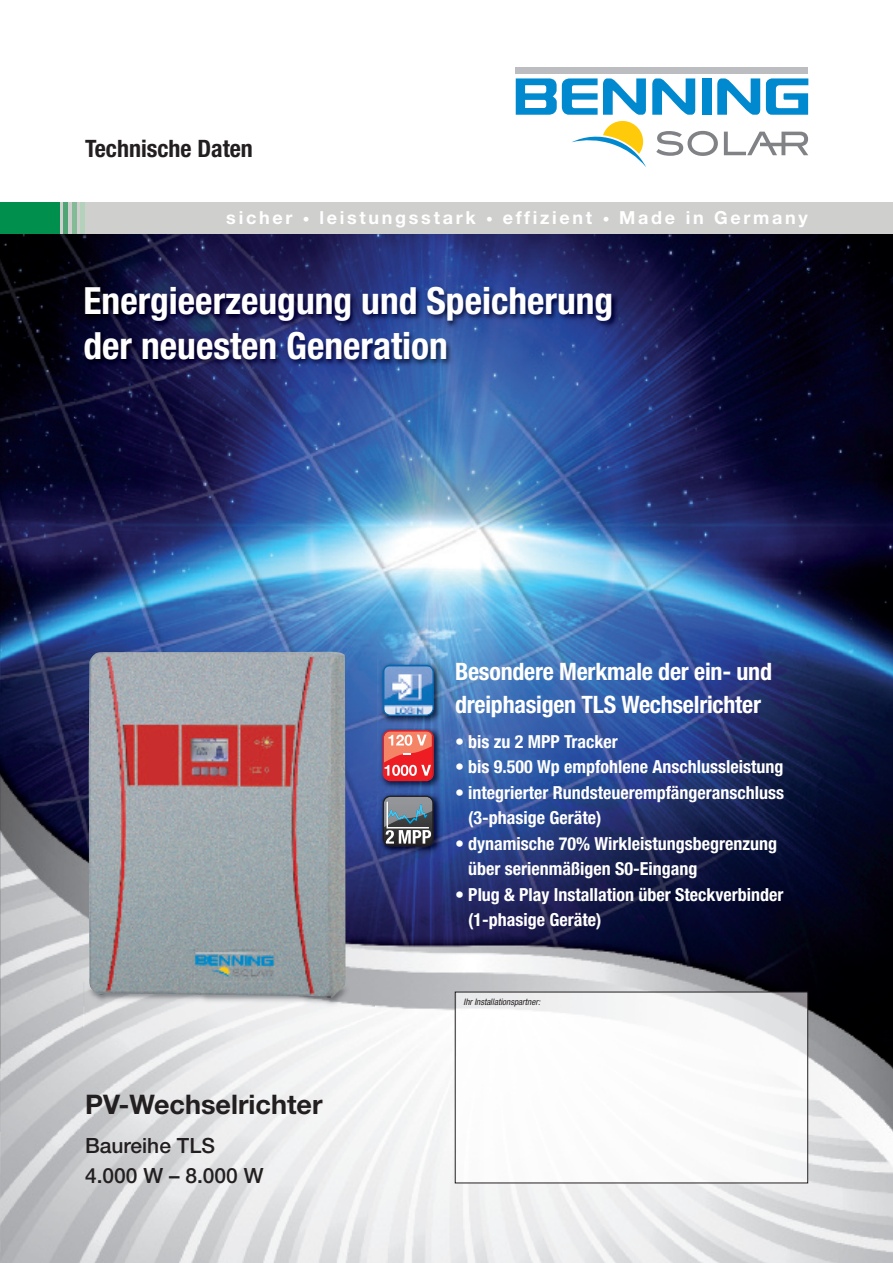
<style>
.page{position:relative;width:893px;height:1263px;background:#fff}
.page>*{position:absolute;margin:0;border:0;box-sizing:border-box;transform-origin:0 0}
.t1{font:700 condensed 37.5px/45px "Helvetica Neue LT Pro";color:#fff}
.t2{font:700 27px "Helvetica Neue LT Pro";color:#231f20}
.t3{font:700 condensed 24px/33px "Helvetica Neue LT Pro";letter-spacing:-.01em;color:#fff}
.t4{font:700 condensed 24px "Helvetica Neue LT Pro";color:#231f20}
.t5{font:500 21px/30px "Helvetica Neue LT Pro";color:#231f20}
.t6{font:700 condensed 18px/25.5px "Helvetica Neue LT Pro";color:#fff}
.t7{font:700 18px "Helvetica Neue LT Pro";letter-spacing:.15em;color:#fff}
.t8{font:italic condensed 9px "Helvetica Neue LT Pro";color:#231f20}
.s1{font-size:13.5px}
</style>
<div class="page">
<img style="left:0;top:234px;width:893px;height:1029px">
<div style="left:516px;top:67px;width:292px;height:6px;background:#bcbdc0"></div>
<div style="left:702px;top:78px;width:10px;height:37px;background:#0089cf"></div>
<svg style="left:652px;top:78px;width:43px;height:37px"></svg>
<svg style="left:717px;top:78px;width:43px;height:37px"></svg>
<svg style="left:516px;top:78px;width:130px;height:89px"></svg>
<svg style="left:766px;top:78px;width:42px;height:37px"></svg>
<svg style="left:656px;top:131px;width:62px;height:25px"></svg>
<svg style="left:724px;top:132px;width:84px;height:23px"></svg>
<div style="left:0;top:202px;width:893px;height:32px;background:#cfcfce"></div>
<div style="left:0;top:202px;width:60px;height:32px;background:#008f4d"></div>
<hr style="left:81px;top:202px;width:4px;height:32px;background:#b3d1bb">
<div style="left:72px;top:202px;width:5px;height:32px;background:#84ba95"></div>
<hr style="left:64px;top:202px;width:4px;height:32px;background:#50a574">
<img style="left:75px;top:270px;width:747px;height:176px">
<img style="left:457px;top:994px;width:349px;height:187px">
<div style="left:455px;top:992px;width:353px;height:191px;border:1px solid #231f20"></div>
<img style="left:84px;top:982px;width:291px;height:45px">
<img style="left:89px;top:652px;width:256px;height:346px">
<img style="left:377px;top:659px;width:68px;height:199px">
<svg style="left:383px;top:665px;width:51px;height:51px;background:#709fcf"></svg>
<svg style="left:383px;top:730px;width:51px;height:51px;background:#ec645e"></svg>
<svg style="left:383px;top:796px;width:51px;height:51px;background:#70787e"></svg>
<h3 class="t4" style="left:85px;top:140px;width:169px">Technische Daten</h3>
<p class="t7" style="left:226px;top:212px;width:583px">sicher <span class="s1">•</span> leistungsstark <span class="s1">•</span> effizient <span class="s1">•</span> Made in Germany</p>
<h1 class="t1" style="left:84px;top:282px;width:531px">Energieerzeugung und Speicherung der neuesten Generation</h1>
<h3 class="t3" style="left:455px;top:657px;width:319px">Besondere Merkmale der ein- und dreiphasigen TLS Wechselrichter</h3>
<p class="t6" style="left:455px;top:730px;width:164px">• bis zu 2 MPP Tracker</p>
<p class="t6" style="left:455px;top:755px;width:330px">• bis 9.500 Wp empfohlene Anschlussleistung</p>
<p class="t6" style="left:468px;top:781px;width:317px;text-indent:-13px">• integrierter Rundsteuerempfängeranschluss (3-phasige Geräte)</p>
<p class="t6" style="left:468px;top:832px;width:310px;text-indent:-13px">• dynamische 70% Wirkleistungsbegrenzung über serienmäßigen S0-Eingang</p>
<p class="t6" style="left:468px;top:883px;width:317px;text-indent:-13px">• Plug &amp; Play Installation über Steckverbinder (1-phasige Geräte)</p>
<h2 class="t2" style="left:85px;top:1095px;width:239px">PV-Wechselrichter</h2>
<p class="t5" style="left:85px;top:1132px;width:180px">Baureihe TLS<br>4.000 W – 8.000 W</p>
<p class="t8" style="left:463px;top:999px;width:78px">Ihr Installationspartner:</p>
</div>
